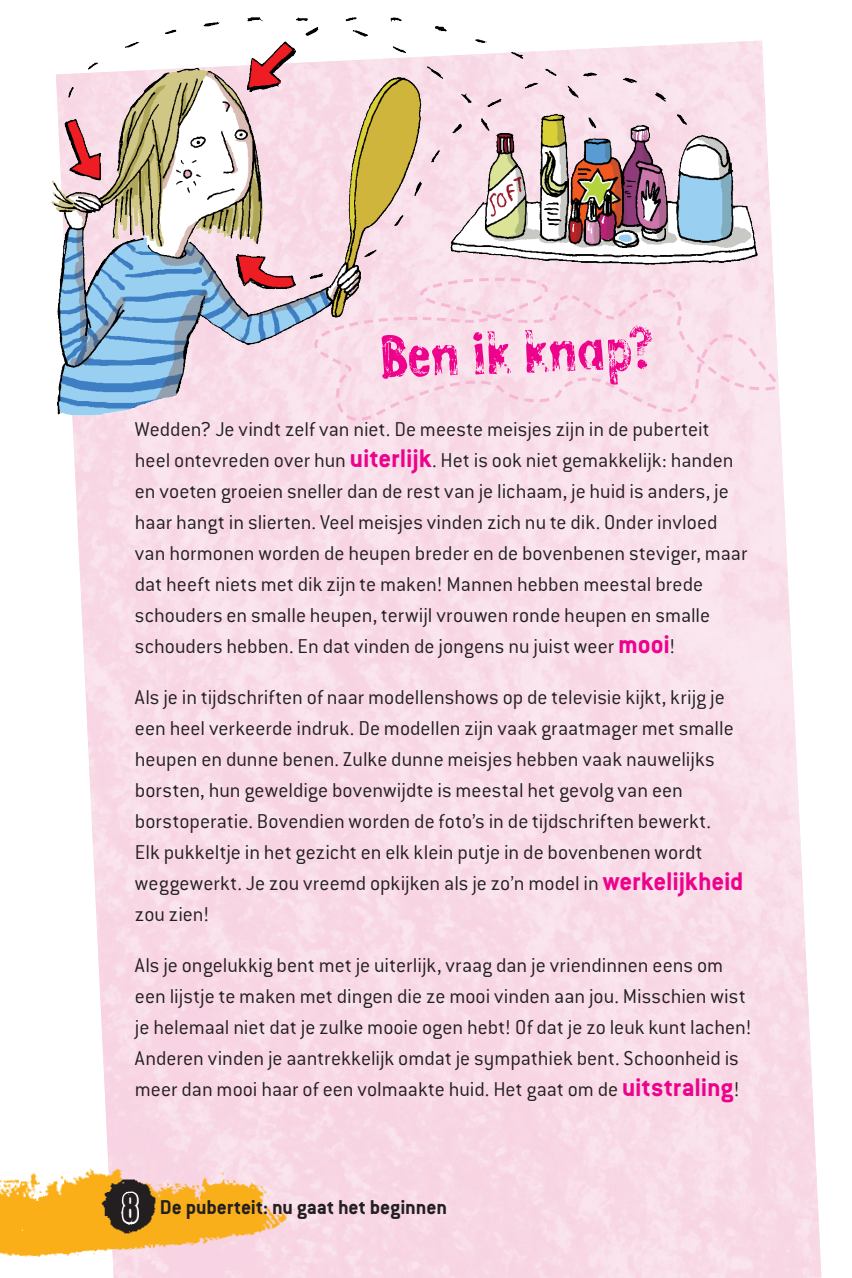
<style>
.page{position:relative;width:852px;height:1278px;background:#fff}
.page>*{position:absolute;margin:0;border:0;box-sizing:border-box;transform-origin:0 0}
.t1{font:700 60px "Lino Stamp";color:#ed028c}
.t2{font:300 22px/31px "Conduit ITC Std";color:#231f20}
.t3{font:700 22px "Conduit ITC Std";letter-spacing:-.005em;color:#231f20}
.s1{font-weight:700;font-size:28px;color:#ed028c}
.s2{font-family:"You Are Loved";font-weight:400;font-size:33px}
</style>
<div class="page">
<img style="left:51px;top:17px;width:730px;height:413px">
<svg style="left:304px;top:277px;width:477px;height:152px;background:#f5dfe9"></svg>
<svg style="left:316px;top:277px;width:446px;height:141px;background:#f6dce6"></svg>
<img style="left:0;top:1123px;width:304px;height:154px">
<img style="left:95px;top:1166px;width:75px;height:75px">
<svg style="left:120px;top:1189px;width:21px;height:37px"></svg>
<h1 class="t1" style="left:378px;top:330px;width:276px;rotate:-2deg">Ben ik knap?</h1>
<p class="t2" style="left:135px;top:413px;width:614px">Wedden? Je vindt zelf van niet. De meeste meisjes zijn in de puberteit heel ontevreden over hun <span class="s1">uiterlijk</span>. Het is ook niet gemakkelijk: handen en voeten groeien sneller dan de rest van je lichaam, je huid is anders, je haar hangt in slierten. Veel meisjes vinden zich nu te dik. Onder invloed van hormonen worden de heupen breder en de bovenbenen steviger, maar dat heeft niets met dik zijn te maken! Mannen hebben meestal brede schouders en smalle heupen, terwijl vrouwen ronde heupen en smalle schouders hebben. En dat vinden de jongens nu juist weer <span class="s1">mooi</span>!</p>
<p class="t2" style="left:135px;top:681px;width:610px">Als je in tijdschriften of naar modellenshows op de televisie kijkt, krijg je een heel verkeerde indruk. De modellen zijn vaak graatmager met smalle heupen en dunne benen. Zulke dunne meisjes hebben vaak nauwelijks borsten, hun geweldige bovenwijdte is meestal het gevolg van een borstoperatie. Bovendien worden de foto’s in de tijdschriften bewerkt.<br>Elk pukkeltje in het gezicht en elk klein putje in de bovenbenen wordt weggewerkt. Je zou vreemd opkijken als je zo’n model in <span class="s1">werkelijkheid </span>zou zien!</p>
<p class="t2" style="left:135px;top:949px;width:618px">Als je ongelukkig bent met je uiterlijk, vraag dan je vriendinnen eens om een lijstje te maken met dingen die ze mooi vinden aan jou. Misschien wist je helemaal niet dat je zulke mooie ogen hebt! Of dat je zo leuk kunt lachen!<br>Anderen vinden je aantrekkelijk omdat je sympathiek bent. Schoonheid is meer dan mooi haar of een volmaakte huid. Het gaat om de <span class="s1">uitstraling</span>!</p>
<p class="t3" style="left:122px;top:1194px;width:326px"><span class="s2">8</span> De puberteit: nu gaat het beginnen</p>
</div>
